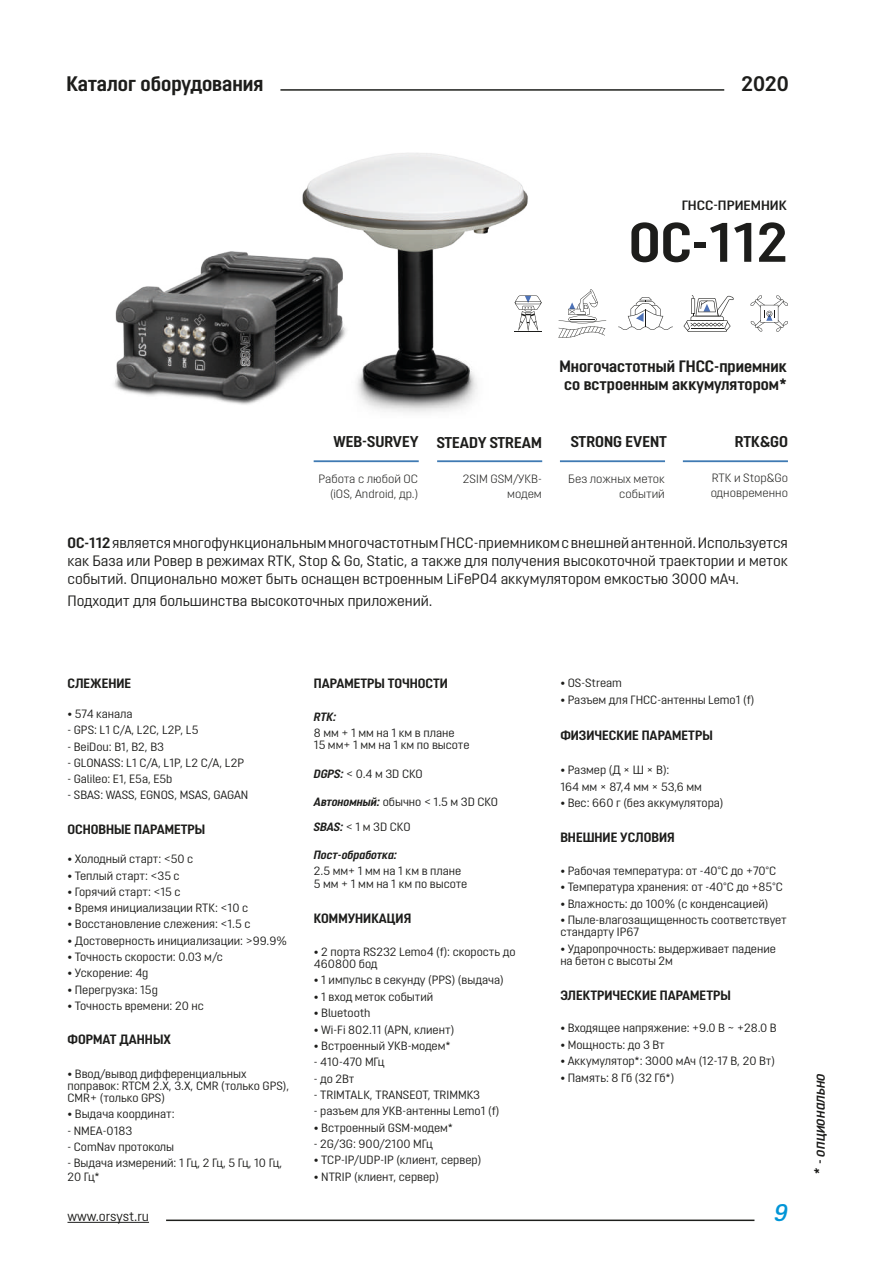
<style>
.page{position:relative;width:893px;height:1263px;background:#fff}
.page>*{position:absolute;margin:0;border:0;box-sizing:border-box;transform-origin:0 0}
.t1{font:700 55.5px "Opinion Pro";color:#1d1d1b}
.t2{font:italic 600 24px "Opinion Pro";color:#0095d7}
.t3{font:700 21px "Opinion Pro";color:#1d1d1b}
.t4{font:700 16.5px/18px "Opinion Pro";color:#1d1d1b}
.t5{font:700 15.6px "Opinion Pro";color:#1d1d1b}
.t6{font:15px/18px "Opinion Pro";color:#1d1d1b;text-align:justify}
.t7{font:italic 600 15px "Opinion Pro";color:#1d1d1b}
.t8{font:700 13.5px "Opinion Pro";color:#1d1d1b}
.t9{font:600 13.5px "Opinion Pro";color:#1d1d1b;scale:1.08 1}
.t10{font:13.5px "Opinion Pro";color:#1d1d1b}
.t11{font:12px/12.1px "Opinion Pro";color:#1d1d1b}
.t12{font:300 12px/15px "Opinion Pro";color:#1d1d1b;text-align:right}
.t13{font:italic 700 12px "Opinion Pro";color:#1d1d1b}
.s1{font-weight:700}
.s2{font-weight:700;font-style:italic}
</style>
<div class="page">
<svg style="left:683px;top:295px;width:51px;height:37px"></svg>
<svg style="left:558px;top:289px;width:48px;height:49px"></svg>
<svg style="left:618px;top:297px;width:55px;height:33px"></svg>
<img style="left:114px;top:153px;width:414px;height:260px">
<hr style="left:314px;top:460px;width:105px;height:2px;background:#3f7ab3">
<hr style="left:437px;top:460px;width:105px;height:2px;background:#3f7ab3">
<hr style="left:560px;top:460px;width:105px;height:2px;background:#3f7ab3">
<hr style="left:683px;top:460px;width:105px;height:2px;background:#3f7ab3">
<svg style="left:514px;top:295px;width:28px;height:37px"></svg>
<svg style="left:750px;top:295px;width:38px;height:37px"></svg>
<hr style="left:68px;top:1222px;width:81px;height:1px;background:#1d1d1b">
<hr style="left:166px;top:1219px;width:588px;height:2px;background:#1e1f1c">
<hr style="left:280px;top:89px;width:444px;height:2px;background:#1e1f1c">
<h3 class="t3" style="left:66px;top:71px;width:199px">Каталог оборудования</h3>
<h3 class="t3" style="left:741px;top:71px;width:49px">2020</h3>
<p class="t9" style="left:682px;top:198px;width:99px">ГНСС-ПРИЕМНИК</p>
<h1 class="t1" style="left:629px;top:210px;width:161px">ОС-112</h1>
<h3 class="t4" style="left:559px;top:357px;width:229px">Многочастотный ГНСС-приемник со встроенным аккумулятором*</h3>
<h3 class="t5" style="left:333px;top:433px;width:210px">WEB-SURVEY STEADY STREAM</h3>
<h3 class="t5" style="left:571px;top:433px;width:98px">STRONG EVENT</h3>
<h3 class="t5" style="left:735px;top:433px;width:55px">RTK&amp;GO</h3>
<p class="t12" style="left:463px;top:471px;width:80px">2SIM GSM/УКВ&shy;модем</p>
<p class="t12" style="left:711px;top:470px;width:79px;text-align:left">RTK и Stop&amp;Go одновременно</p>
<p class="t12" style="left:318px;top:471px;width:101px">Работа с любой ОС (iOS, Android, др.)</p>
<p class="t12" style="left:568px;top:471px;width:98px">Без ложных меток событий</p>
<p class="t6" style="left:68px;top:533px;width:722px"><span class="s1">ОС-112</span> является многофункциональным многочастотным ГНСС-приемником с внешней антенной. Используется как База или Ровер в режимах RTK, Stop &amp; Go, Static, а также для получения высокоточной траектории и меток событий. Опционально может быть оснащен встроенным LiFePO4 аккумулятором емкостью 3000 мАч.</p>
<p class="t6" style="left:68px;top:591px;width:366px">Подходит для большинства высокоточных приложений.</p>
<p class="t8" style="left:68px;top:676px;width:65px">СЛЕЖЕНИЕ</p>
<p class="t11" style="left:68px;top:708px;width:67px">• 574 канала</p>
<p class="t11" style="left:68px;top:724px;width:132px">- GPS: L1 C/A, L2C, L2P, L5</p>
<p class="t11" style="left:68px;top:740px;width:98px">- BeiDou: B1, B2, B3</p>
<p class="t11" style="left:68px;top:756px;width:178px">- GLONASS: L1 C/A, L1P, L2 C/A, L2P</p>
<p class="t11" style="left:68px;top:773px;width:107px">- Galileo: E1, E5a, E5b</p>
<p class="t11" style="left:68px;top:789px;width:182px">- SBAS: WASS, EGNOS, MSAS, GAGAN</p>
<p class="t8" style="left:68px;top:821px;width:139px">ОСНОВНЫЕ ПАРАМЕТРЫ</p>
<p class="t11" style="left:68px;top:853px;width:127px">• Холодный старт: &lt;50 с</p>
<p class="t11" style="left:68px;top:869px;width:114px">• Теплый старт: &lt;35 с</p>
<p class="t11" style="left:68px;top:885px;width:115px">• Горячий старт: &lt;15 с</p>
<p class="t11" style="left:68px;top:902px;width:182px">• Время инициализации RTK: &lt;10 с</p>
<p class="t11" style="left:68px;top:918px;width:185px">• Восстановление слежения: &lt;1.5 с</p>
<p class="t11" style="left:68px;top:934px;width:221px">• Достоверность инициализации: &gt;99.9%</p>
<p class="t11" style="left:68px;top:951px;width:157px">• Точность скорости: 0.03 м/с</p>
<p class="t11" style="left:68px;top:967px;width:82px">• Ускорение: 4g</p>
<p class="t11" style="left:68px;top:983px;width:92px">• Перегрузка: 15g</p>
<p class="t11" style="left:68px;top:999px;width:138px">• Точность времени: 20 нс</p>
<p class="t8" style="left:68px;top:1031px;width:105px">ФОРМАТ ДАННЫХ</p>
<p class="t11" style="left:68px;top:1068px;width:223px">• Ввод/вывод дифференциальных поправок: RTCM 2.X, 3.X, CMR (только GPS),<br>CMR+ (только GPS)</p>
<p class="t11" style="left:68px;top:1108px;width:109px">• Выдача координат:</p>
<p class="t11" style="left:68px;top:1124px;width:66px">- NMEA-0183</p>
<p class="t11" style="left:68px;top:1140px;width:108px">- ComNav протоколы</p>
<p class="t11" style="left:68px;top:1156px;width:216px;line-height:13.5px">- Выдача измерений: 1 Гц, 2 Гц, 5 Гц, 10 Гц,<br>20 Гц*</p>
<p class="t8" style="left:314px;top:676px;width:136px">ПАРАМЕТРЫ ТОЧНОСТИ</p>
<p class="t13" style="left:314px;top:710px;width:24px">RTK:</p>
<p class="t11" style="left:314px;top:727px;width:157px">8 мм + 1 мм на 1 км в плане<br>15 мм+ 1 мм на 1 км по высоте</p>
<p class="t11" style="left:314px;top:767px;width:110px"><span class="s2">DGPS:</span> &lt; 0.4 м 3D СКО</p>
<p class="t11" style="left:314px;top:790px;width:186px;line-height:24.2px"><span class="s2">Автономный:</span> обычно &lt; 1.5 м 3D СКО<br><span class="s2">SBAS:</span> &lt; 1 м 3D СКО</p>
<p class="t13" style="left:314px;top:848px;width:85px">Пост-обработка:</p>
<p class="t11" style="left:314px;top:865px;width:155px">2.5 мм+ 1 мм на 1 км в плане<br>5 мм + 1 мм на 1 км по высоте</p>
<p class="t8" style="left:314px;top:911px;width:99px">КОММУНИКАЦИЯ</p>
<p class="t11" style="left:314px;top:946px;width:203px">• 2 порта RS232 Lemo4 (f): скорость до<br>460800 бод</p>
<p class="t11" style="left:314px;top:974px;width:191px">• 1 импульс в секунду (PPS) (выдача)</p>
<p class="t11" style="left:314px;top:990px;width:121px">• 1 вход меток событий</p>
<p class="t11" style="left:314px;top:1007px;width:58px">• Bluetooth</p>
<p class="t11" style="left:314px;top:1023px;width:142px">• Wi-Fi 802.11 (APN, клиент)</p>
<p class="t11" style="left:314px;top:1039px;width:138px">• Встроенный УКВ-модем*</p>
<p class="t11" style="left:314px;top:1056px;width:72px">- 410-470 МГц</p>
<p class="t11" style="left:314px;top:1072px;width:42px">- до 2Вт</p>
<p class="t11" style="left:314px;top:1088px;width:168px">- TRIMTALK, TRANSEOT, TRIMMK3</p>
<p class="t11" style="left:314px;top:1105px;width:187px">- разъем для УКВ-антенны Lemo1 (f)</p>
<p class="t11" style="left:314px;top:1121px;width:141px">• Встроенный GSM-модем*</p>
<p class="t11" style="left:314px;top:1138px;width:120px">- 2G/3G: 900/2100 МГц</p>
<p class="t11" style="left:314px;top:1154px;width:169px">• TCP-IP/UDP-IP (клиент, сервер)</p>
<p class="t11" style="left:314px;top:1170px;width:127px">• NTRIP (клиент, сервер)</p>
<p class="t11" style="left:560px;top:677px;width:63px">• OS-Stream</p>
<p class="t11" style="left:560px;top:693px;width:195px">• Разъем для ГНСС-антенны Lemo1 (f)</p>
<p class="t8" style="left:560px;top:727px;width:154px">ФИЗИЧЕСКИЕ ПАРАМЕТРЫ</p>
<p class="t11" style="left:560px;top:762px;width:143px;line-height:16.5px">• Размер (Д × Ш × В):<br>164 мм × 87,4 мм × 53,6 мм</p>
<p class="t11" style="left:560px;top:797px;width:165px">• Вес: 660 г (без аккумулятора)</p>
<p class="t8" style="left:560px;top:829px;width:116px">ВНЕШНИЕ УСЛОВИЯ</p>
<p class="t11" style="left:560px;top:864px;width:217px">• Рабочая температура: от -40°С до +70°С</p>
<p class="t11" style="left:560px;top:881px;width:224px">• Температура хранения: от -40°С до +85°С</p>
<p class="t11" style="left:560px;top:897px;width:210px">• Влажность: до 100% (с конденсацией)</p>
<p class="t11" style="left:560px;top:914px;width:228px">• Пыле-влагозащищенность соответствует стандарту IP67</p>
<p class="t11" style="left:560px;top:942px;width:217px">• Ударопрочность: выдерживает падение на бетон с высоты 2м</p>
<p class="t8" style="left:560px;top:987px;width:172px">ЭЛЕКТРИЧЕСКИЕ ПАРАМЕТРЫ</p>
<p class="t11" style="left:560px;top:1022px;width:218px">• Входящее напряжение: +9.0 В ~ +28.0 В</p>
<p class="t11" style="left:560px;top:1038px;width:106px">• Мощность: до 3 Вт</p>
<p class="t11" style="left:560px;top:1055px;width:216px">• Аккумулятор*: 3000 мАч (12-17 В, 20 Вт)</p>
<p class="t11" style="left:560px;top:1071px;width:115px">• Память: 8 Гб (32 Гб*)</p>
<p class="t10" style="left:68px;top:1208px;width:83px">www.orsyst.ru</p>
<h2 class="t2" style="left:774px;top:1198px;width:15px">9</h2>
<p class="t7" style="left:811px;top:1174px;width:103px;rotate:-90deg">* - опционально</p>
</div>
